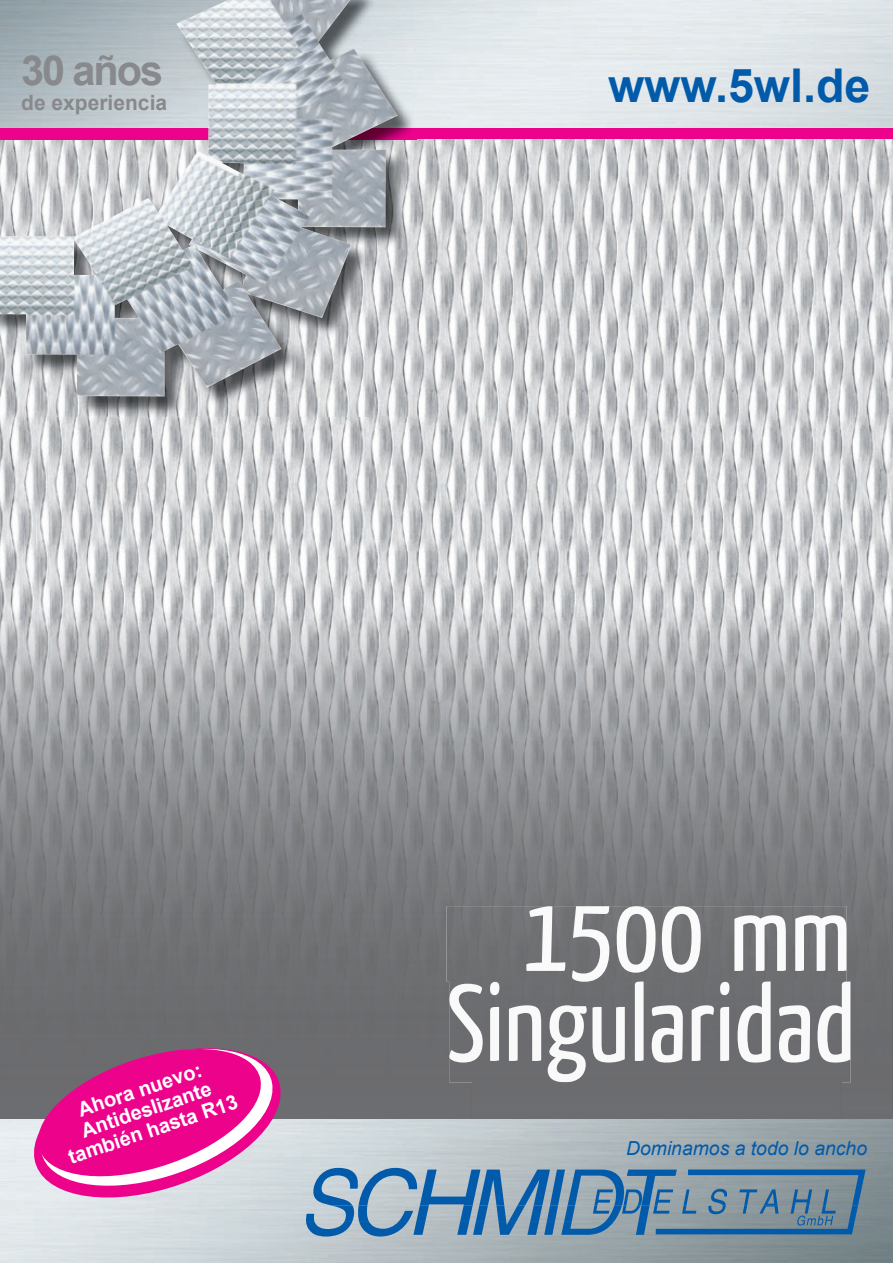
<style>
.page{position:relative;width:893px;height:1263px;background:#fff}
.page>*{position:absolute;margin:0;border:0;box-sizing:border-box;transform-origin:0 0}
.t1{font:700 46.5px "Arial";color:#015aaa}
.t2{font:700 41.4px "Arial";letter-spacing:-.05em;color:#87898c}
.t3{font:700 21px "Arial";color:#87898c}
.t4{font:700 20.1px/20.9px "Arial";color:#fff;text-align:center}
.t5{font:italic 19.35px "Arial";color:#015aaa}
</style>
<div class="page">
<img style="left:0;top:1119px;width:893px;height:144px">
<svg style="left:306px;top:1168px;width:560px;height:68px;background:#6e92af"></svg>
<img style="left:368px;top:139px;width:472px;height:773px">
<img style="left:840px;top:139px;width:53px;height:980px">
<img style="left:0;top:416px;width:368px;height:496px">
<div style="left:0;top:912px;width:472px;height:207px;background:#6c6d70"></div>
<div style="left:0;top:128px;width:893px;height:11px;background:#ed028c"></div>
<img style="left:0;top:0;width:416px;height:416px">
<img style="left:176px;top:0;width:52px;height:36px">
<img style="left:446px;top:906px;width:401px;height:76px">
<img style="left:449px;top:981px;width:401px;height:101px">
<img style="left:449px;top:981px;width:398px;height:1px">
<svg style="left:28px;top:1038px;width:259px;height:170px;background:#d155a0"></svg>
<h2 class="t2" style="left:21px;top:43px;width:143px">30 años</h2>
<p class="t3" style="left:21px;top:89px;width:147px">de experiencia</p>
<h1 class="t1" style="left:608px;top:55px;width:264px">www.5wl.de</h1>
<p class="t4" style="left:52px;top:1109px;width:179px;rotate:-19deg">Ahora nuevo:<br>Antideslizante también hasta R13</p>
<p class="t5" style="left:626px;top:1135px;width:242px">Dominamos a todo lo ancho</p>
</div>
